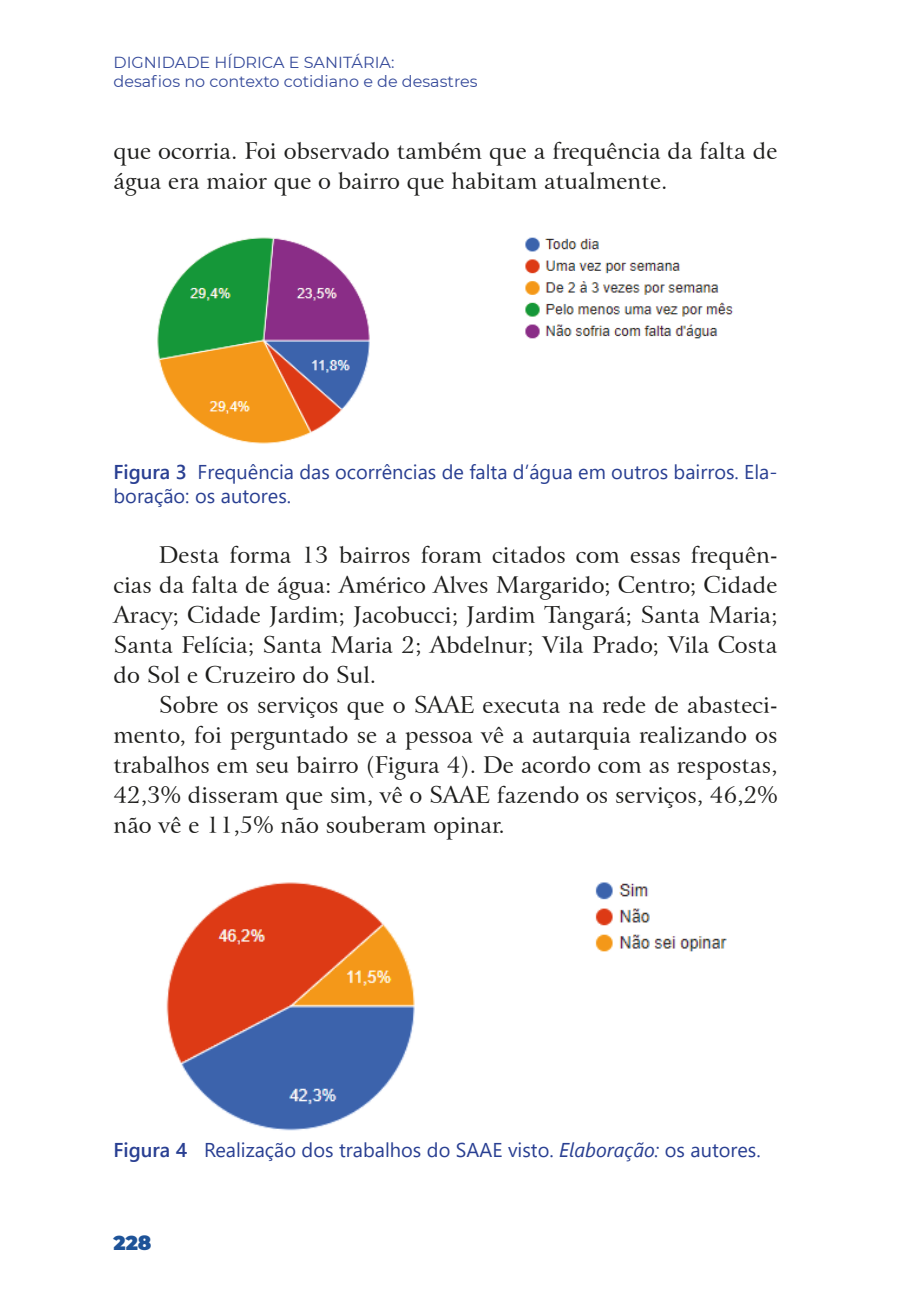
<style>
.page{position:relative;width:908px;height:1304px;background:#fff}
.page>*{position:absolute;margin:0;border:0;box-sizing:border-box;transform-origin:0 0}
.t1{font:23px/30px "Arrus BT";color:#1d1d1b;text-align:justify}
.t2{font:20px/24px "Segoe UI";color:#293f92}
.t3{font:900 20px "Montserrat";color:#1e5398}
.t4{font:16px/19.2px "Montserrat";color:#374b9b}
.s1{font-weight:600}
.s2{font-style:italic}
</style>
<div class="page">
<svg style="left:157px;top:237px;width:576px;height:207px"></svg>
<svg style="left:166px;top:882px;width:561px;height:249px"></svg>
<p class="t4" style="left:113px;top:52px;width:365px">DIGNIDADE HÍDRICA E SANITÁRIA:<br>desafios no contexto cotidiano e de desastres</p>
<p class="t1" style="left:113px;top:137px;width:665px">que ocorria. Foi observado também que a frequência da falta de água era maior que o bairro que habitam atualmente.</p>
<p class="t2" style="left:113px;top:458px;width:665px"><span class="s1">Figura 3</span> Frequência das ocorrências de falta d’água em outros bairros. Ela&shy;boração: os autores.</p>
<p class="t1" style="left:113px;top:540px;width:665px;text-indent:45px">Desta forma 13 bairros foram citados com essas frequên&shy;cias da falta de água: Américo Alves Margarido; Centro; Cidade Aracy; Cidade Jardim; Jacobucci; Jardim Tangará; Santa Maria; Santa Felícia; Santa Maria 2; Abdelnur; Vila Prado; Vila Costa do Sol e Cruzeiro do Sul.</p>
<p class="t1" style="left:113px;top:690px;width:665px;text-indent:45px">Sobre os serviços que o SAAE executa na rede de abasteci&shy;mento, foi perguntado se a pessoa vê a autarquia realizando os trabalhos em seu bairro (Figura 4). De acordo com as respostas, 42,3% disseram que sim, vê o SAAE fazendo os serviços, 46,2% não vê e 11,5% não souberam opinar.</p>
<p class="t2" style="left:113px;top:1136px;width:648px"><span class="s1">Figura 4</span> Realização dos trabalhos do SAAE visto. <span class="s2">Elaboração:</span> os autores.</p>
<p class="t3" style="left:113px;top:1227px;width:39px">228</p>
</div>
